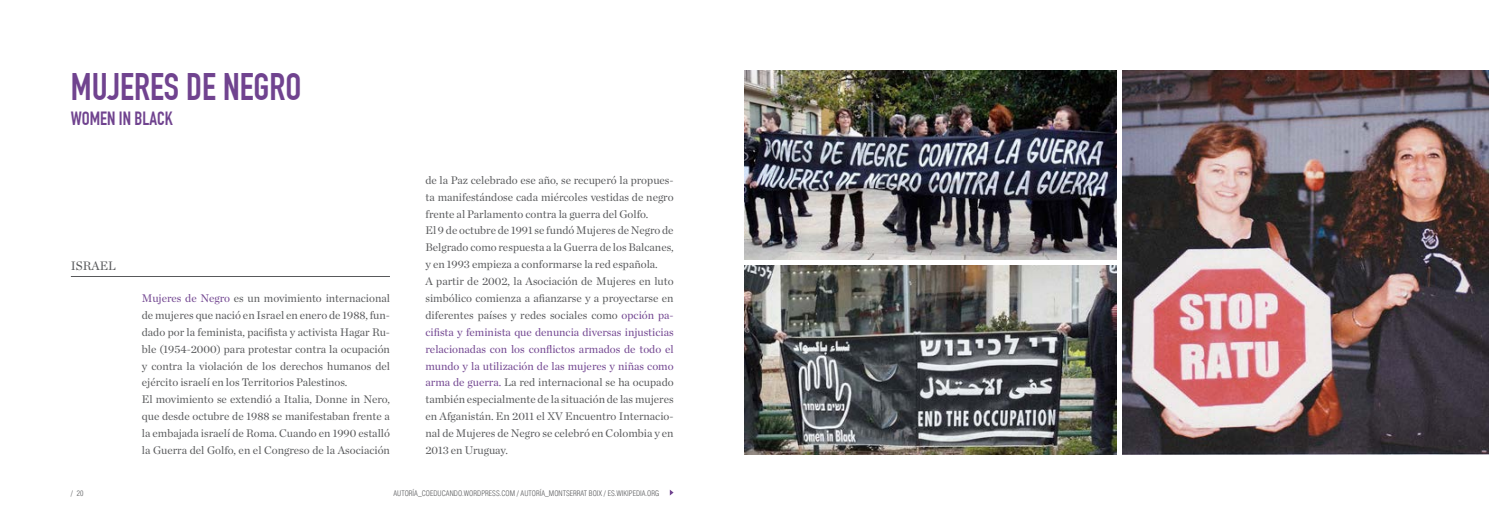
<style>
.page{position:relative;width:1489px;height:525px;background:#fff}
.page>*{position:absolute;margin:0;border:0;box-sizing:border-box;transform-origin:0 0}
.t1{font:700 37.5px "DIN Condensed";color:#70438f}
.t2{font:700 18.75px "DIN Condensed";color:#70438f}
.t3{font:12.5px "Chronicle Deck";color:#58595b}
.t4{font:11.25px/16.9px "Chronicle Deck";color:#58595b}
.t5{font:300 condensed 7.5px "Helvetica";color:#58595b}
.s1{color:#70438f}
</style>
<div class="page">
<svg style="left:669px;top:490px;width:4px;height:5px"></svg>
<img style="left:1122px;top:71px;width:366px;height:383px">
<img style="left:744px;top:71px;width:372px;height:188px">
<img style="left:744px;top:265px;width:372px;height:189px">
<hr style="left:71px;top:276px;width:319px;height:1px;background:#58595b">
<h1 class="t1" style="left:71px;top:65px;width:65px">MUJERES</h1>
<h1 class="t1" style="left:186px;top:65px;width:117px">DE NEGRO</h1>
<h2 class="t2" style="left:71px;top:108px;width:103px">WOMEN IN BLACK</h2>
<p class="t3" style="left:71px;top:257px;width:9px">ISRA</p>
<p class="t3" style="left:100px;top:257px;width:17px">EL</p>
<p class="t5" style="left:71px;top:488px;width:14px">/ 20</p>
<p class="t4" style="left:425px;top:171px;width:250px">de la Paz celebrado ese año, se recuperó la propues&shy;ta manifestándose cada miércoles vestidas de negro frente al Parlamento contra la guerra del Golfo.<br>El 9 de octubre de 1991 se fundó Mujeres de Negro de Belgrado como respuesta a la Guerra de los Balcanes, y en 1993 empieza a conformarse la red española.<br>A partir de 2002, la Asociación de Mujeres en luto simbólico comienza a afianzarse y a proyectarse en diferentes países y redes sociales como <span class="s1">opción pa&shy;cifista y feminista que denuncia diversas injusticias relacionadas con los conflictos armados de todo el mundo y la utilización de las mujeres y niñas como arma de guerra.</span> La red internacional se ha ocupado también especialmente de la situación de las mujeres en Afganistán. En 2011 el XV Encuentro Internacio&shy;nal de Mujeres de Negro se celebró en Colombia y en 2013 en Uruguay.</p>
<p class="t5" style="left:393px;top:488px;width:267px">AUTORÍA_COEDUCANDO.WORDPRESS.COM / AUTORÍA_MONTSERRAT BOIX / ES.WIKIPEDIA.ORG</p>
<p class="t4" style="left:142px;top:289px;width:250px"><span class="s1">Mujeres de Negro</span> es un movimiento internacional de mujeres que nació en Israel en enero de 1988, fun&shy;dado por la feminista, pacifista y activista H agar Ru&shy;ble (1954-2000) para protestar contra la ocupación y contra la violación de los derechos humanos del ejército israelí en los Territorios Palestinos.<br>El movimiento se extendió a Italia, D onne in Nero, que desde octubre de 1988 se manifestaban frente a la embajada israelí de Roma. Cuando en 1990 estalló la Guerra del Golfo, en el Congreso de la Asociación</p>
</div>
